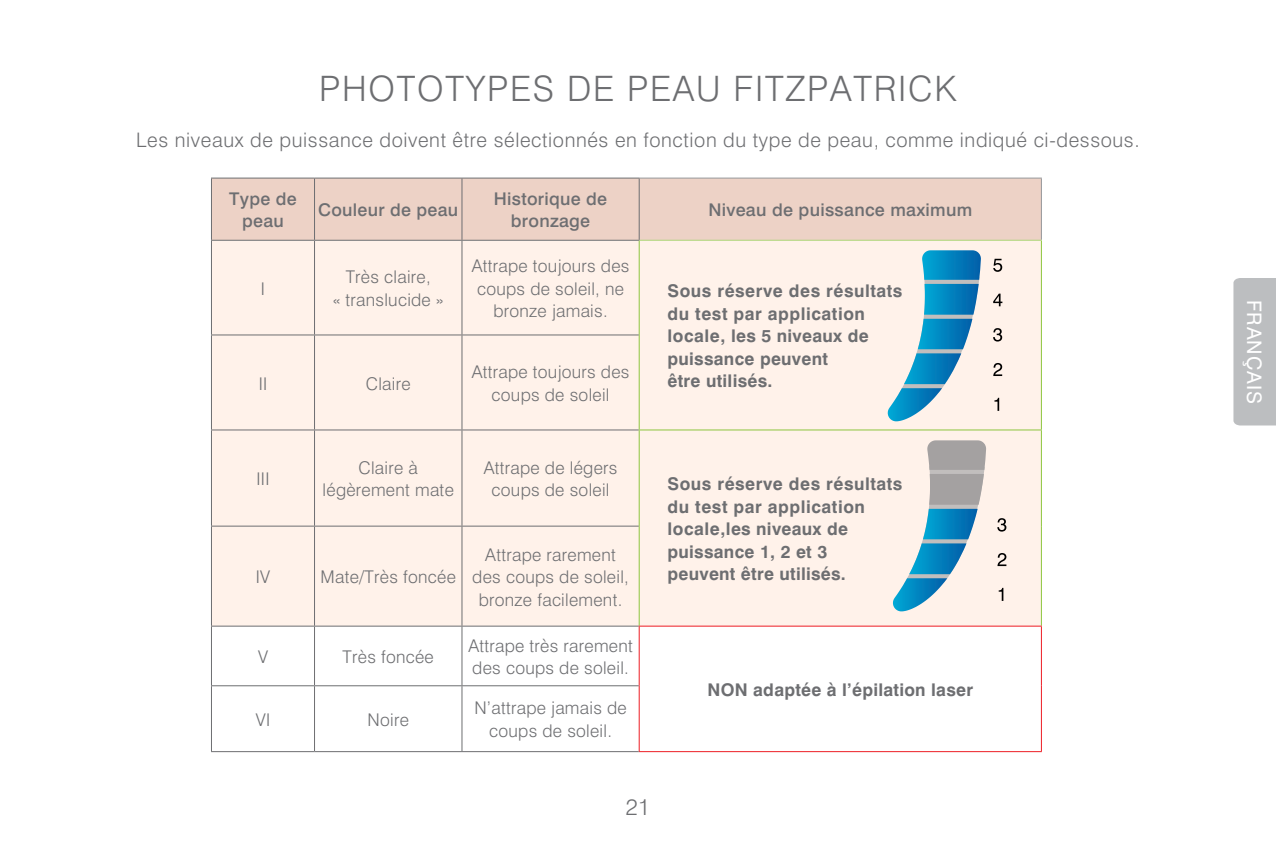
<style>
.page{position:relative;width:1276px;height:851px;background:#fff}
.page>*{position:absolute;margin:0;border:0;box-sizing:border-box;transform-origin:0 0}
.t1{font:300 35px "Swiss 721 BT";letter-spacing:.05em;color:#6d6e71}
.t2{font:300 22.5px "Swiss 721 BT";color:#6d6e71}
.t3{font:300 20px "Swiss 721 BT";letter-spacing:.03em;color:#6d6e71}
.t4{font:20px "Swiss 721 BT";letter-spacing:.05em;color:#fff}
.t5{font:300 17.5px/22.5px "Swiss 721 BT";letter-spacing:.015em;color:#6d6e71;text-align:center}
.t6{font:700 17.5px/22.5px "Swiss 721 BT";letter-spacing:.015em;color:#6d6e71}
.t7{font:500 17.5px/22.5px "Swiss 721 BT";letter-spacing:.015em;color:#6d6e71;text-align:center}
</style>
<div class="page">
<div style="left:1233px;top:278px;width:43px;height:147px;background:#bcbec0"></div>
<div style="left:212px;top:179px;width:829px;height:61px;background:#edd2c6"></div>
<div style="left:212px;top:241px;width:829px;height:384px;background:#fff2ea"></div>
<svg style="left:212px;top:626px;width:829px;height:125px"></svg>
<hr style="left:211px;top:178px;width:1px;height:62px;background:#6d6e71">
<hr style="left:211px;top:178px;width:103px;height:1px;background:#6d6e71">
<hr style="left:314px;top:178px;width:1px;height:62px;background:#6d6e71">
<hr style="left:314px;top:178px;width:148px;height:1px;background:#6d6e71">
<hr style="left:461px;top:178px;width:1px;height:62px;background:#6d6e71">
<hr style="left:462px;top:178px;width:177px;height:1px;background:#6d6e71">
<hr style="left:639px;top:178px;width:1px;height:62px;background:#6d6e71">
<hr style="left:1041px;top:178px;width:1px;height:62px;background:#95979a">
<hr style="left:639px;top:178px;width:403px;height:1px;background:#95979a">
<hr style="left:211px;top:241px;width:1px;height:93px;background:#6d6e71">
<hr style="left:211px;top:240px;width:103px;height:1px;background:#6d6e71">
<hr style="left:314px;top:241px;width:1px;height:93px;background:#6d6e71">
<hr style="left:314px;top:240px;width:148px;height:1px;background:#6d6e71">
<hr style="left:461px;top:241px;width:1px;height:93px;background:#6d6e71">
<hr style="left:462px;top:240px;width:177px;height:1px;background:#6d6e71">
<hr style="left:639px;top:241px;width:1px;height:94px;background:#8dc63f">
<hr style="left:1041px;top:241px;width:1px;height:94px;background:#8dc63f">
<hr style="left:1041px;top:335px;width:1px;height:94px;background:#8dc63f">
<hr style="left:639px;top:240px;width:403px;height:1px;background:#aed477">
<hr style="left:211px;top:335px;width:1px;height:94px;background:#6d6e71">
<hr style="left:211px;top:334px;width:103px;height:1px;background:#6d6e71">
<hr style="left:314px;top:335px;width:1px;height:94px;background:#6d6e71">
<hr style="left:314px;top:334px;width:148px;height:1px;background:#6d6e71">
<hr style="left:461px;top:335px;width:1px;height:94px;background:#6d6e71">
<hr style="left:639px;top:335px;width:1px;height:94px;background:#8dc63f">
<hr style="left:462px;top:334px;width:177px;height:1px;background:#6d6e71">
<hr style="left:211px;top:430px;width:1px;height:95px;background:#6d6e71">
<hr style="left:211px;top:429px;width:103px;height:1px;background:#6d6e71">
<hr style="left:314px;top:430px;width:1px;height:95px;background:#6d6e71">
<hr style="left:314px;top:429px;width:148px;height:1px;background:#6d6e71">
<hr style="left:461px;top:430px;width:1px;height:95px;background:#6d6e71">
<hr style="left:462px;top:429px;width:177px;height:1px;background:#6d6e71">
<hr style="left:639px;top:430px;width:1px;height:96px;background:#8dc63f">
<hr style="left:1041px;top:430px;width:1px;height:96px;background:#8dc63f">
<hr style="left:1041px;top:526px;width:1px;height:99px;background:#8dc63f">
<hr style="left:639px;top:429px;width:403px;height:1px;background:#8dc63f">
<hr style="left:211px;top:526px;width:1px;height:99px;background:#6d6e71">
<hr style="left:211px;top:525px;width:103px;height:1px;background:#6d6e71">
<hr style="left:314px;top:526px;width:1px;height:99px;background:#6d6e71">
<hr style="left:314px;top:525px;width:148px;height:1px;background:#6d6e71">
<hr style="left:461px;top:526px;width:1px;height:99px;background:#6d6e71">
<hr style="left:639px;top:526px;width:1px;height:99px;background:#8dc63f">
<hr style="left:462px;top:525px;width:177px;height:1px;background:#6d6e71">
<hr style="left:211px;top:626px;width:1px;height:59px;background:#6d6e71">
<hr style="left:211px;top:625px;width:103px;height:1px;background:#6d6e71">
<hr style="left:314px;top:626px;width:1px;height:59px;background:#6d6e71">
<hr style="left:314px;top:625px;width:148px;height:1px;background:#6d6e71">
<hr style="left:461px;top:626px;width:1px;height:59px;background:#6d6e71">
<hr style="left:462px;top:625px;width:177px;height:1px;background:#6d6e71">
<hr style="left:639px;top:626px;width:1px;height:59px;background:#ed1d24">
<hr style="left:1041px;top:626px;width:1px;height:59px;background:#ed1d24">
<hr style="left:1041px;top:685px;width:1px;height:66px;background:#ed1d24">
<hr style="left:639px;top:625px;width:403px;height:1px;background:#ed1d24">
<hr style="left:639px;top:751px;width:403px;height:1px;background:#ed1d24">
<hr style="left:211px;top:686px;width:1px;height:65px;background:#6d6e71">
<hr style="left:211px;top:685px;width:103px;height:1px;background:#6d6e71">
<hr style="left:211px;top:751px;width:103px;height:1px;background:#6d6e71">
<hr style="left:314px;top:686px;width:1px;height:65px;background:#6d6e71">
<hr style="left:314px;top:685px;width:148px;height:1px;background:#6d6e71">
<hr style="left:314px;top:751px;width:148px;height:1px;background:#6d6e71">
<hr style="left:461px;top:686px;width:1px;height:65px;background:#6d6e71">
<hr style="left:639px;top:685px;width:1px;height:66px;background:#ed1d24">
<hr style="left:462px;top:685px;width:177px;height:1px;background:#6d6e71">
<hr style="left:462px;top:751px;width:177px;height:1px;background:#6d6e71">
<svg style="left:887px;top:250px;width:94px;height:171px"></svg>
<svg style="left:993px;top:259px;width:9px;height:13px"></svg>
<svg style="left:993px;top:293px;width:9px;height:13px"></svg>
<svg style="left:993px;top:328px;width:9px;height:13px"></svg>
<svg style="left:993px;top:363px;width:9px;height:13px"></svg>
<svg style="left:994px;top:398px;width:5px;height:13px"></svg>
<svg style="left:893px;top:440px;width:93px;height:171px"></svg>
<svg style="left:997px;top:518px;width:9px;height:13px"></svg>
<svg style="left:997px;top:553px;width:9px;height:13px"></svg>
<svg style="left:998px;top:587px;width:5px;height:14px"></svg>
<h1 class="t1" style="left:319px;top:67px;width:639px">PHOTOTYPES DE PEAU FITZPATRICK</h1>
<p class="t3" style="left:136px;top:128px;width:1005px">Les niveaux de puissance doivent être sélectionnés en fonction du type de peau, comme indiqué ci-dessous.</p>
<p class="t7" style="left:229px;top:187px;width:69px">Type de peau</p>
<p class="t7" style="left:318px;top:198px;width:141px">Couleur de peau</p>
<p class="t7" style="left:494px;top:187px;width:115px">Historique de bronzage</p>
<p class="t7" style="left:708px;top:198px;width:265px">Niveau de puissance maximum</p>
<p class="t5" style="left:261px;top:277px;width:6px">I</p>
<p class="t5" style="left:333px;top:266px;width:111px">Très claire,<br>« translucide »</p>
<p class="t5" style="left:472px;top:254px;width:159px">Attrape toujours des coups de soleil, ne bronze jamais.</p>
<p class="t6" style="left:667px;top:279px;width:236px">Sous réserve des résultats du test par application locale, les 5 niveaux de puissance peuvent</p>
<p class="t5" style="left:472px;top:360px;width:159px">Attrape toujours des coups de soleil</p>
<p class="t5" style="left:259px;top:372px;width:10px">II</p>
<p class="t5" style="left:366px;top:372px;width:46px">Claire</p>
<p class="t6" style="left:667px;top:369px;width:106px">être utilisés.</p>
<p class="t5" style="left:256px;top:467px;width:14px">III</p>
<p class="t5" style="left:322px;top:456px;width:133px">Claire à légèrement mate</p>
<p class="t5" style="left:484px;top:456px;width:135px">Attrape de légers coups de soleil</p>
<p class="t5" style="left:256px;top:565px;width:16px">IV</p>
<p class="t5" style="left:320px;top:565px;width:137px">Mate/Très foncée</p>
<p class="t5" style="left:472px;top:543px;width:158px">Attrape rarement des coups de soleil, bronze facilement.</p>
<p class="t5" style="left:258px;top:645px;width:11px">V</p>
<p class="t5" style="left:343px;top:645px;width:93px">Très foncée</p>
<p class="t5" style="left:468px;top:634px;width:166px;text-align:left">Attrape très rarement des coups de soleil.</p>
<p class="t5" style="left:256px;top:708px;width:16px">VI</p>
<p class="t5" style="left:367px;top:708px;width:43px">Noire</p>
<p class="t5" style="left:474px;top:696px;width:154px">N’attrape jamais de coups de soleil.</p>
<p class="t6" style="left:667px;top:472px;width:236px">Sous réserve des résultats du test par application locale,les niveaux de puissance 1, 2 et 3<br>peuvent être utilisés.</p>
<p class="t6" style="left:707px;top:678px;width:267px">NON adaptée à l’épilation laser</p>
<p class="t2" style="left:626px;top:793px;width:26px">21</p>
<p class="t4" style="left:1266px;top:299px;width:106px;rotate:90deg">FRANÇAIS</p>
</div>
